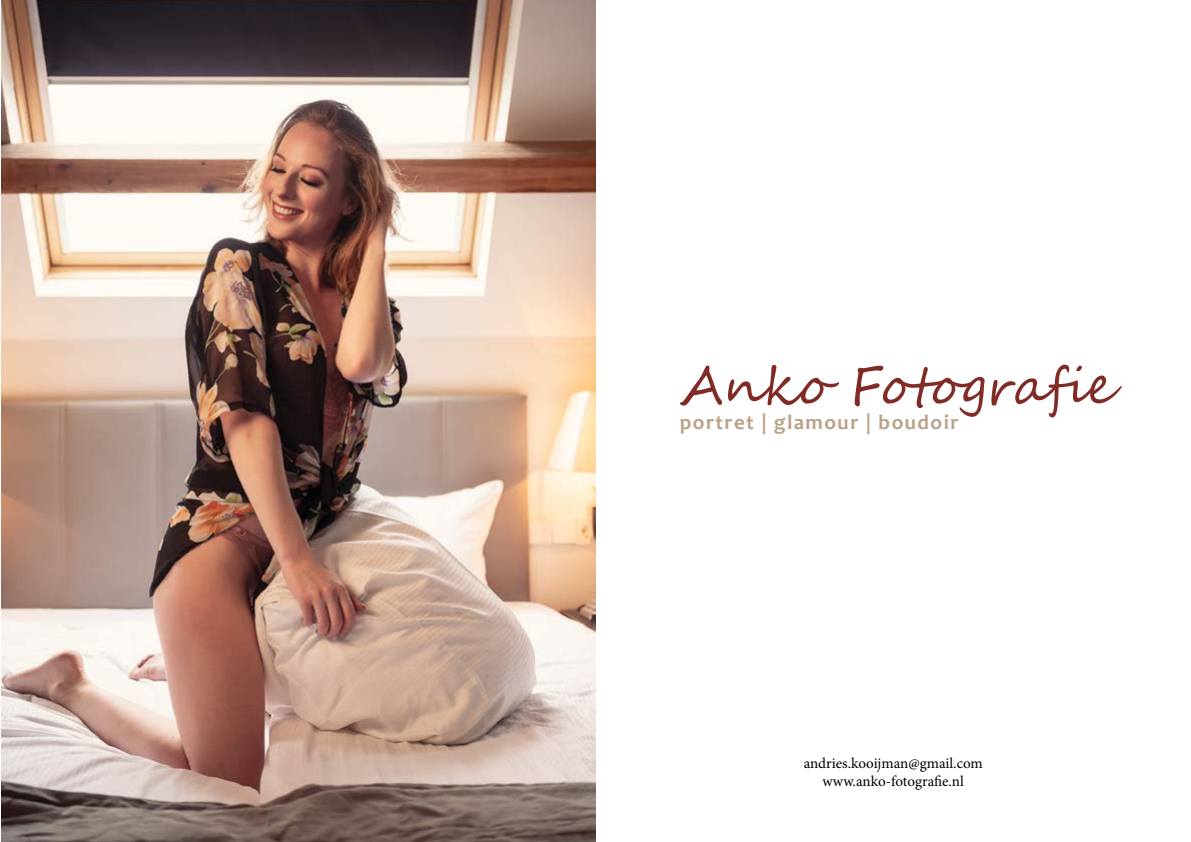
<style>
.page{position:relative;width:1191px;height:842px;background:#fff}
.page>*{position:absolute;margin:0;border:0;box-sizing:border-box;transform-origin:0 0}
.t1{font:52.4px "Segoe Script";color:#802b26}
.t2{font:700 20.9px "Candara";letter-spacing:.07em;color:#baa287}
.t3{font:15px/18px "Minion Pro";color:#000;text-align:center}
</style>
<div class="page">
<img style="left:1px;top:0;width:594px;height:842px">
<h1 class="t1" style="left:679px;top:343px;width:436px">Anko Fotografie</h1>
<h2 class="t2" style="left:679px;top:409px;width:280px">portret | glamour | boudoir</h2>
<p class="t3" style="left:803px;top:754px;width:181px">andries.kooijman@gmail.com www.anko-fotografie.nl</p>
</div>
